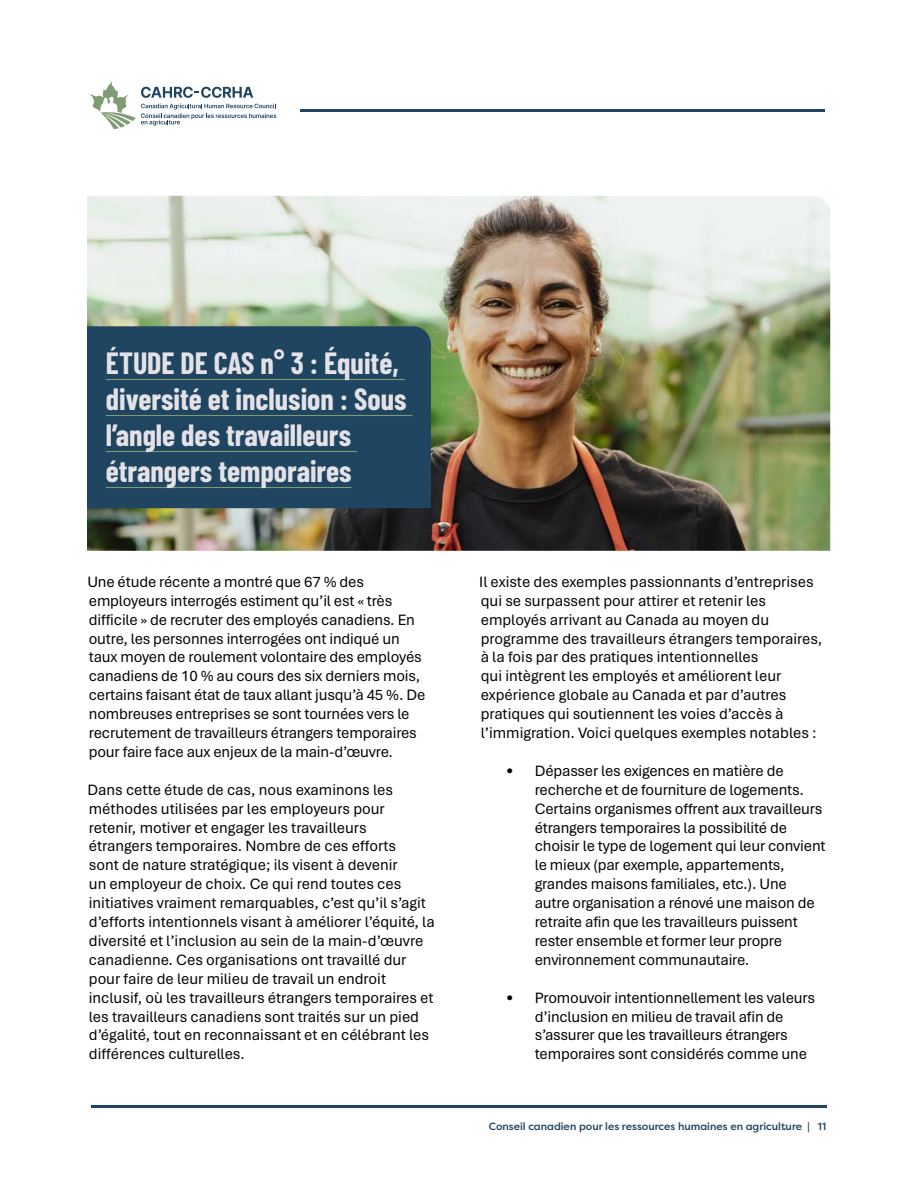
<style>
.page{position:relative;width:918px;height:1188px;background:#fff}
.page>*{position:absolute;margin:0;border:0;box-sizing:border-box;transform-origin:0 0}
.t1{font:700 30px/36px "Barlow Condensed";color:#e4e2e7}
.t2{font:15.75px/18.9px "Aptos";letter-spacing:-.01em;color:#000}
.t3{font:500 10.5px "Filson Pro";color:#1f4561}
</style>
<div class="page">
<hr style="left:91px;top:1105px;width:736px;height:3px;background:#1f4562">
<svg style="left:90px;top:81px;width:186px;height:48px"></svg>
<hr style="left:300px;top:109px;width:524px;height:3px;background:#1f4562">
<img style="left:87px;top:196px;width:743px;height:355px">
<div style="left:87px;top:326px;width:344px;height:182px;background:#1f4561"></div>
<hr style="left:106px;top:379px;width:299px;height:1px;background:#7d9b73">
<hr style="left:106px;top:415px;width:307px;height:1px;background:#7d9b73">
<hr style="left:106px;top:451px;width:251px;height:1px;background:#7d9b73">
<hr style="left:106px;top:487px;width:246px;height:1px;background:#7d9b73">
<p class="t1" style="left:106px;top:343px;width:302px">ÉTUDE DE CAS n° 3 : Équité, diversité et inclusion : Sous l’angle des travailleurs</p>
<p class="t1" style="left:106px;top:451px;width:247px">étrangers temporaires</p>
<p class="t2" style="left:87px;top:572px;width:340px">Une étude récente a montré que 67 % des employeurs interrogés estiment qu’il est « très difficile » de recruter des employés canadiens. En outre, les personnes interrogées ont indiqué un taux moyen de roulement volontaire des employés canadiens de 10 % au cours des six derniers mois, certains faisant état de taux allant jusqu’à 45 %. De nombreuses entreprises se sont tournées vers le recrutement de travailleurs étrangers temporaires pour faire face aux enjeux de la main-d’œuvre.</p>
<p class="t2" style="left:87px;top:779px;width:349px">Dans cette étude de cas, nous examinons les méthodes utilisées par les employeurs pour retenir, motiver et engager les travailleurs<br>étrangers temporaires. Nombre de ces efforts<br>sont de nature stratégique; ils visent à devenir<br>un employeur de choix. Ce qui rend toutes ces initiatives vraiment remarquables, c’est qu’il s’agit d’efforts intentionnels visant à améliorer l’équité, la diversité et l’inclusion au sein de la main-d’œuvre canadienne. Ces organisations ont travaillé dur pour faire de leur milieu de travail un endroit inclusif, où les travailleurs étrangers temporaires et les travailleurs canadiens sont traités sur un pied d’égalité, tout en reconnaissant et en célébrant les différences culturelles.</p>
<p class="t2" style="left:479px;top:572px;width:345px">Il existe des exemples passionnants d’entreprises qui se surpassent pour attirer et retenir les employés arrivant au Canada au moyen du programme des travailleurs étrangers temporaires, à la fois par des pratiques intentionnelles<br>qui intègrent les employés et améliorent leur expérience globale au Canada et par d’autres pratiques qui soutiennent les voies d’accès à l’immigration. Voici quelques exemples notables :</p>
<p class="t2" style="left:535px;top:761px;width:292px;text-indent:-28px">• Dépasser les exigences en matière de recherche et de fourniture de logements.<br>Certains organismes offrent aux travailleurs étrangers temporaires la possibilité de choisir le type de logement qui leur convient le mieux (par exemple, appartements, grandes maisons familiales, etc.). Une autre organisation a rénové une maison de retraite afin que les travailleurs puissent rester ensemble et former leur propre environnement communautaire.</p>
<p class="t2" style="left:535px;top:987px;width:282px;text-indent:-28px">• Promouvoir intentionnellement les valeurs d’inclusion en milieu de travail afin de s’assurer que les travailleurs étrangers temporaires sont considérés comme une</p>
<p class="t3" style="left:489px;top:1119px;width:339px">Conseil canadien pour les ressources humaines en agriculture | 11</p>
</div>
